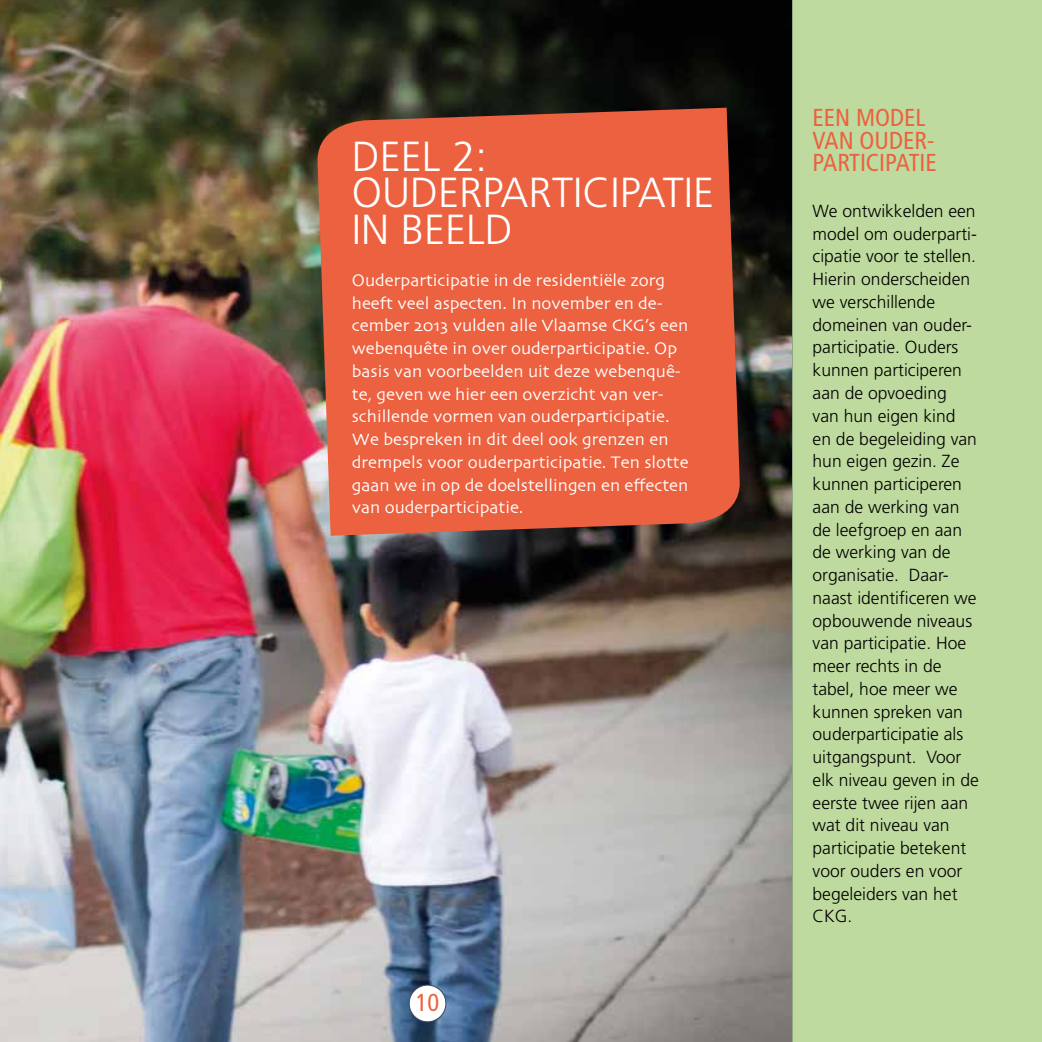
<style>
.page{position:relative;width:1042px;height:1042px;background:#fff}
.page>*{position:absolute;margin:0;border:0;box-sizing:border-box;transform-origin:0 0}
.t1{font:300 42px/36.8px "Frutiger LT Std";color:#fff}
.t2{font:condensed 24.5px/22.8px "Frutiger LT Std";color:#ec613f}
.t3{font:300 17.5px/22.8px "Frutiger LT Std";color:#000}
.t4{font:17.5px/22.8px "Skia";color:#fff}
</style>
<div class="page">
<div style="left:791px;top:0;width:251px;height:1042px;background:#bfda9e"></div>
<img style="left:0;top:0;width:791px;height:1042px">
<svg style="left:316px;top:108px;width:425px;height:428px;background:#e05e3e"></svg>
<div style="left:409px;top:985px;width:37px;height:37px;background:#fff;border-radius:50%"></div>
<div style="left:409px;top:985px;width:37px;height:37px;border:1px solid #36475e;border-radius:50%"></div>
<h1 class="t1" style="left:352px;top:138px;width:364px">DEEL 2:<br>OUDERPARTICIPATIE<br>IN BEELD</h1>
<p class="t4" style="left:352px;top:270px;width:338px">Ouderparticipatie in de residentiële zorg heeft veel aspecten. In november en de&shy;cember 2013 vulden alle Vlaamse CKG’s een webenquête in over ouderparticipatie. Op basis van voorbeelden uit deze webenquê&shy;te, geven we hier een overzicht van ver&shy;schillende vormen van ouderparticipatie.<br>We bespreken in dit deel ook grenzen en drempels voor ouderparticipatie. Ten slotte gaan we in op de doelstellingen en effecten van ouderparticipatie.</p>
<h2 class="t2" style="left:416px;top:991px;width:25px">10</h2>
<h2 class="t2" style="left:812px;top:106px;width:126px">EEN MODEL<br>VAN OUDER-<br>PARTICIPATIE</h2>
<p class="t3" style="left:812px;top:200px;width:168px">We ontwikkelden een model om ouderparti&shy;cipatie voor te stellen.<br>Hierin onderscheiden we verschillende domeinen van ouder&shy;participatie. Ouders kunnen participeren aan de opvoeding<br>van hun eigen kind<br>en de begeleiding van hun eigen gezin. Ze kunnen participeren aan de werking van de leefgroep en aan de werking van de organisatie. Daar&shy;naast identificeren we opbouwende niveaus van participatie. Hoe meer rechts in de tabel, hoe meer we kunnen spreken van ouderparticipatie als uitgangspunt. Voor elk niveau geven in de eerste twee rijen aan wat dit niveau van participatie betekent voor ouders en voor begeleiders van het<br>CKG.</p>
</div>
